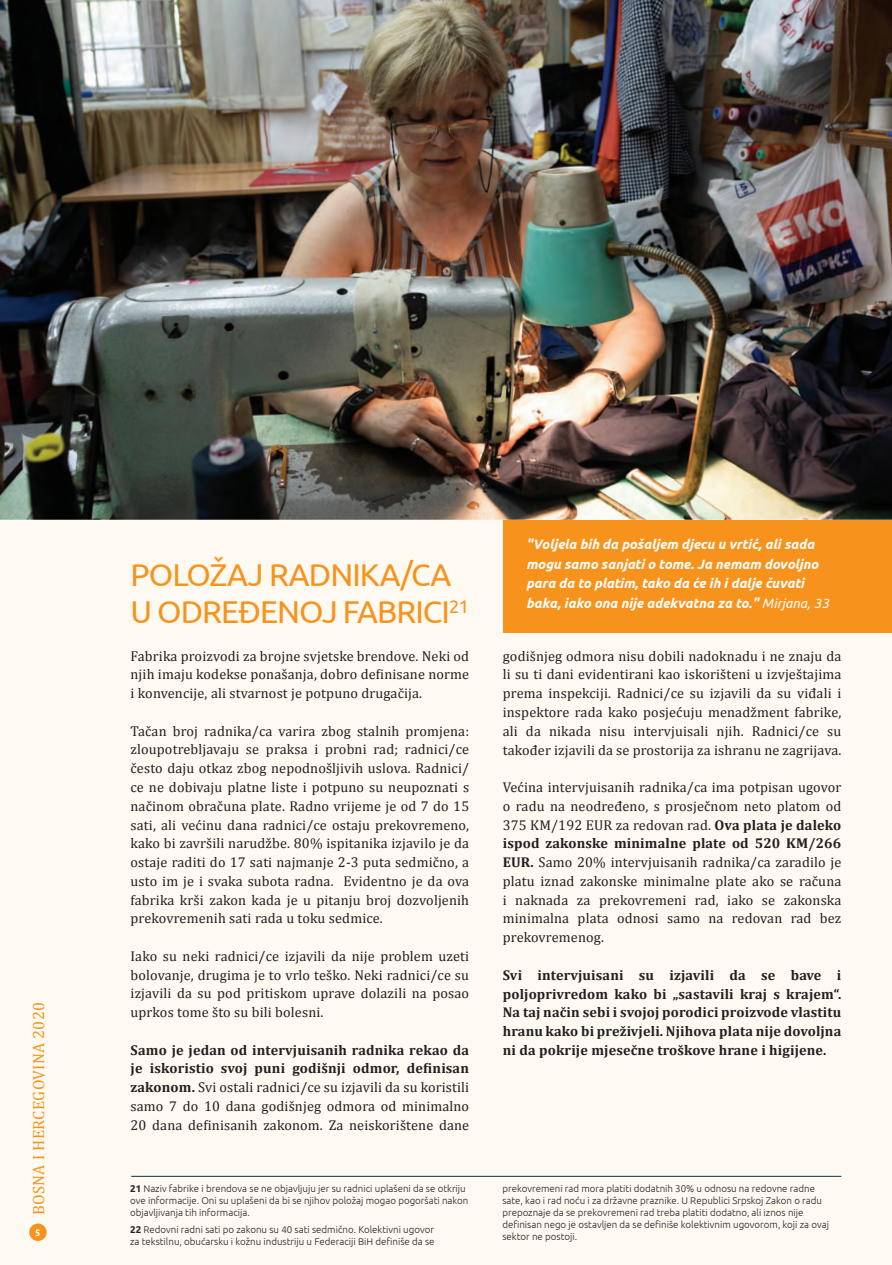
<style>
.page{position:relative;width:892px;height:1265px;background:#fff}
.page>*{position:absolute;margin:0;border:0;box-sizing:border-box;transform-origin:0 0}
.t1{font:31.5px/37.5px "Ubuntu";letter-spacing:-.03em;color:#f7931d}
.t2{font:16.2px "Cambria";letter-spacing:.02em;color:#f7931d}
.t3{font:14.25px/18.8px "Cambria";letter-spacing:.01em;color:#231f20;text-align:justify}
.t4{font:700 14.25px/18.8px "Cambria";letter-spacing:.01em;color:#231f20;text-align:justify}
.t5{font:italic 700 13.5px/19.5px "Ubuntu";color:#fff}
.t6{font:300 9.75px/12px "Ubuntu";color:#231f20}
.t7{font:700 9.3px "Ubuntu";color:#fff}
.s1{font-weight:700}
.s2{font-weight:400}
</style>
<div class="page">
<div style="left:0;top:401px;width:892px;height:863px;background:#fef9f1"></div>
<hr style="left:131px;top:1175px;width:710px;height:1px;background:#043552">
<img style="left:0;top:0;width:892px;height:519px">
<div style="left:503px;top:520px;width:389px;height:112px;background:#f7931d"></div>
<div style="left:29px;top:1223px;width:18px;height:17px;background:#f7931d;border-radius:50%"></div>
<p class="t2" style="left:29px;top:1214px;width:214px;rotate:-90deg">BOSNA I HERCEGOVINA 2020</p>
<p class="t7" style="left:35px;top:1226px;width:7px">5</p>
<h1 class="t1" style="left:131px;top:554px;width:340px">POLOŽAJ RADNIKA/CA<br>U ODREĐENOJ FABRICI<sup>21</sup></h1>
<p class="t3" style="left:131px;top:646px;width:340px">Fabrika proizvodi za brojne svjetske brendove. Neki od njih imaju kodekse ponašanja, dobro definisane norme i konvencije, ali stvarnost je potpuno drugačija.</p>
<p class="t3" style="left:131px;top:721px;width:340px">Tačan broj radnika/ca varira zbog stalnih promjena: zloupotrebljavaju se praksa i probni rad; radnici/ce često daju otkaz zbog nepodnošljivih uslova. Radnici/ ce ne dobivaju platne liste i potpuno su neupoznati s načinom obračuna plate. Radno vrijeme je od 7 do 15 sati, ali većinu dana radnici/ce ostaju prekovremeno, kako bi završili narudžbe. 80% ispitanika izjavilo je da ostaje raditi do 17 sati najmanje 2-3 puta sedmično, a usto im je i svaka subota radna. Evidentno je da ova fabrika krši zakon kada je u pitanju broj dozvoljenih prekovremenih sati rada u toku sedmice.</p>
<p class="t3" style="left:131px;top:946px;width:340px">Iako su neki radnici/ce izjavili da nije problem uzeti bolovanje, drugima je to vrlo teško. Neki radnici/ce su izjavili da su pod pritiskom uprave dolazili na posao uprkos tome što su bili bolesni.</p>
<p class="t3" style="left:131px;top:1040px;width:340px"><span class="s1">Samo je jedan od intervjuisanih radnika rekao da je iskoristio svoj puni godišnji odmor, definisan zakonom.</span> Svi ostali radnici/ce su izjavili da su koristili samo 7 do 10 dana godišnjeg odmora od minimalno 20 dana definisanih zakonom. Za neiskorištene dane</p>
<p class="t6" style="left:130px;top:1182px;width:340px"><span class="s1">21</span> Naziv fabrike i brendova se ne objavljuju jer su radnici uplašeni da se otkriju ove informacije. Oni su uplašeni da bi se njihov položaj mogao pogoršati nakon objavljivanja tih informacija.</p>
<p class="t6" style="left:130px;top:1222px;width:306px"><span class="s1">22</span> Redovni radni sati po zakonu su 40 sati sedmično. Kolektivni ugovor za tekstilnu, obućarsku i kožnu industriju u Federaciji BiH definiše da se</p>
<p class="t5" style="left:526px;top:534px;width:304px">"Voljela bih da pošaljem djecu u vrtić, ali sada mogu samo sanjati o tome. Ja nemam dovoljno para da to platim, tako da će ih i dalje čuvati baka, iako ona nije adekvatna za to." <span class="s2">Mirjana, 33</span></p>
<p class="t3" style="left:503px;top:646px;width:340px">godišnjeg odmora nisu dobili nadoknadu i ne znaju da li su ti dani evidentirani kao iskorišteni u izvještajima prema inspekciji. Radnici/ce su izjavili da su viđali i inspektore rada kako posjećuju menadžment fabrike, ali da nikada nisu intervjuisali njih. Radnici/ce su također izjavili da se prostorija za ishranu ne zagrijava.</p>
<p class="t3" style="left:503px;top:777px;width:340px">Većina intervjuisanih radnika/ca ima potpisan ugovor o radu na neodređeno, s prosječnom neto platom od 375 KM/192 EUR za redovan rad. <span class="s1">Ova plata je daleko ispod zakonske minimalne plate od 520 KM/266<br>EUR.</span> Samo 20% intervjuisanih radnika/ca zaradilo je platu iznad zakonske minimalne plate ako se računa i naknada za prekovremeni rad, iako se zakonska minimalna plata odnosi samo na redovan rad bez prekovremenog.</p>
<p class="t4" style="left:503px;top:964px;width:340px">Svi intervjuisani su izjavili da se bave i poljoprivredom kako bi „sastavili kraj s krajem“.<br>Na taj način sebi i svojoj porodici proizvode vlastitu hranu kako bi preživjeli. Njihova plata nije dovoljna ni da pokrije mjesečne troškove hrane i higijene.</p>
<p class="t6" style="left:502px;top:1182px;width:328px">prekovremeni rad mora platiti dodatnih 30% u odnosu na redovne radne sate, kao i rad noću i za državne praznike. U Republici Srpskoj Zakon o radu prepoznaje da se prekovremeni rad treba platiti dodatno, ali iznos nije definisan nego je ostavljen da se definiše kolektivnim ugovorom, koji za ovaj sektor ne postoji.</p>
</div>
